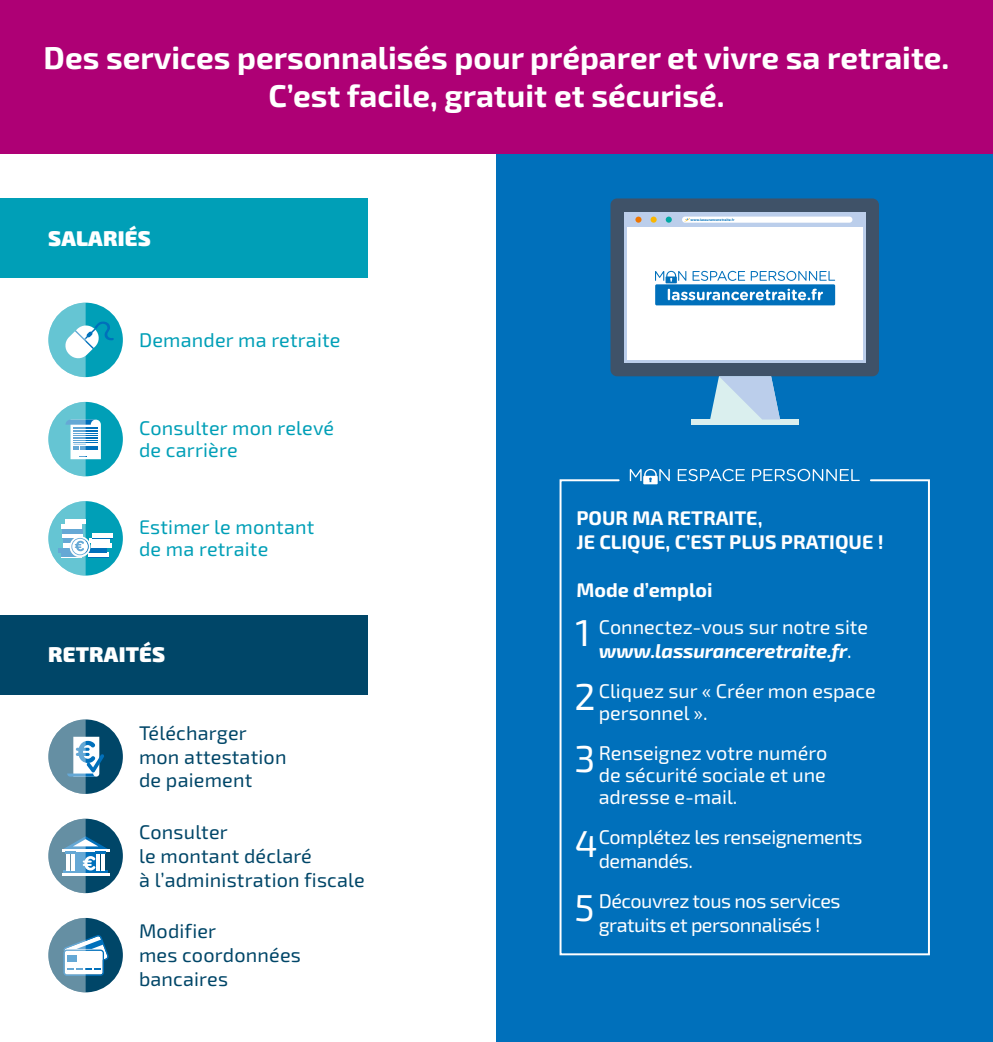
<style>
.page{position:relative;width:993px;height:1042px;background:#fff}
.page>*{position:absolute;margin:0;border:0;box-sizing:border-box;transform-origin:0 0}
.t1{font:700 31.5px "Exo 2";color:#fff}
.t2{font:900 21.35px "Exo 2";letter-spacing:.01em;color:#fff}
.TXT_Courant{font:19.78px/21.9px "Exo 2";color:#fff;text-align:center}
.t3{font:19.78px/23.8px "Exo 2";letter-spacing:.01em;color:#004668}
.TXT_Courant-2{font:19.78px/23.8px "Exo 2";letter-spacing:-.025em;color:#fff}
.t4{font:19.78px/21.9px "Exo 2";letter-spacing:.01em;color:#009fb7}
.TXT_Courant-3{font:700 19.78px/23.6px "Exo 2";color:#fff}
.t5{font:700 3.32px "Gotham Rounded";color:#0070bb}
.s1{font-size:37.45px}
.s2{font-weight:700;font-style:italic}
</style>
<div class="page">
<div style="left:496px;top:0;width:496px;height:1042px;background:#0070bb"></div>
<div style="left:691px;top:419px;width:107px;height:6px;background:#daefee"></div>
<div style="left:610px;top:198px;width:268px;height:178px;background:#3f5268;border-radius:7px"></div>
<div style="left:624px;top:212px;width:241px;height:151px;background:#bbceeb"></div>
<div style="left:627px;top:227px;width:235px;height:133px;background:#fff"></div>
<svg style="left:635px;top:217px;width:6px;height:6px"></svg>
<svg style="left:650px;top:217px;width:6px;height:6px"></svg>
<svg style="left:665px;top:217px;width:6px;height:6px"></svg>
<div style="left:681px;top:217px;width:171px;height:6px;background:#fff;border-radius:3px"></div>
<div style="left:655px;top:284px;width:179px;height:21px;background:#0070bb;border-radius:2px"></div>
<svg style="left:692px;top:271px;width:142px;height:10px"></svg>
<svg style="left:655px;top:271px;width:31px;height:12px"></svg>
<svg style="left:667px;top:289px;width:155px;height:11px"></svg>
<svg style="left:709px;top:376px;width:70px;height:43px;background:#aecde5"></svg>
<div style="left:0;top:0;width:992px;height:154px;background:#ae0075"></div>
<svg style="left:559px;top:478px;width:371px;height:478px"></svg>
<svg style="left:677px;top:469px;width:67px;height:12px"></svg>
<svg style="left:751px;top:469px;width:108px;height:12px"></svg>
<svg style="left:629px;top:469px;width:40px;height:15px"></svg>
<div style="left:0;top:198px;width:367px;height:80px;background:#009fb7"></div>
<div style="left:0;top:615px;width:367px;height:79px;background:#004668"></div>
<div style="left:48px;top:719px;width:75px;height:75px;background:#004668;border-radius:50%"></div>
<svg style="left:48px;top:719px;width:56px;height:75px"></svg>
<div style="left:48px;top:819px;width:75px;height:74px;background:#004668;border-radius:50%"></div>
<hr style="left:62px;top:873px;width:47px;height:2px;background:#fff">
<hr style="left:62px;top:849px;width:47px;height:2px;background:#fff">
<svg style="left:48px;top:819px;width:60px;height:74px"></svg>
<div style="left:48px;top:918px;width:75px;height:74px;background:#004668;border-radius:50%"></div>
<svg style="left:48px;top:918px;width:61px;height:74px"></svg>
<div style="left:48px;top:402px;width:75px;height:74px;background:#009fb7;border-radius:50%"></div>
<svg style="left:48px;top:402px;width:53px;height:74px"></svg>
<div style="left:48px;top:501px;width:75px;height:74px;background:#009fb7;border-radius:50%"></div>
<div style="left:88px;top:552px;width:21px;height:5px;background:#fff"></div>
<hr style="left:86px;top:548px;width:21px;height:4px;background:#0070bb">
<div style="left:91px;top:543px;width:21px;height:5px;background:#fff"></div>
<div style="left:89px;top:538px;width:21px;height:5px;background:#fff"></div>
<div style="left:92px;top:533px;width:21px;height:5px;background:#fff"></div>
<div style="left:70px;top:536px;width:20px;height:21px;background:#fff;border-radius:50%"></div>
<svg style="left:48px;top:501px;width:41px;height:74px"></svg>
<div style="left:48px;top:303px;width:75px;height:74px;background:#009fb7;border-radius:50%"></div>
<svg style="left:48px;top:303px;width:66px;height:74px"></svg>
<p class="t1" style="left:44px;top:39px;width:906px">Des services personnalisés pour préparer et vivre sa retraite.</p>
<p class="t1" style="left:268px;top:77px;width:457px">C’est facile, gratuit et sécurisé.</p>
<p class="t2" style="left:48px;top:225px;width:104px">SALARIÉS</p>
<p class="t4" style="left:139px;top:329px;width:203px">Demander ma retraite</p>
<p class="t4" style="left:139px;top:418px;width:197px">Consulter mon relevé de carrière</p>
<p class="t4" style="left:139px;top:517px;width:177px">Estimer le montant de ma retraite</p>
<p class="t2" style="left:48px;top:642px;width:118px">RETRAITÉS</p>
<p class="t3" style="left:139px;top:721px;width:149px">Télécharger mon attestation de paiement</p>
<p class="t3" style="left:139px;top:820px;width:227px">Consulter<br>le montant déclaré<br>à l’administration fiscale</p>
<p class="t3" style="left:139px;top:920px;width:163px">Modifier<br>mes coordonnées bancaires</p>
<p class="t5" style="left:690px;top:217px;width:45px">www.lassuranceretraite.fr</p>
<p class="TXT_Courant-3" style="left:576px;top:506px;width:308px">POUR MA RETRAITE,<br>JE CLIQUE, C’EST PLUS PRATIQUE !</p>
<p class="TXT_Courant-3" style="left:576px;top:579px;width:137px">Mode d’emploi</p>
<p class="TXT_Courant" style="left:575px;top:616px;width:294px;line-height:23.8px"><span class="s1">1</span> Connectez-vous sur notre site <span class="s2">www.lassuranceretraite.fr</span>.</p>
<p class="TXT_Courant" style="left:598px;top:680px;width:278px;text-align:left;text-indent:-24px"><span class="s1">2</span> Cliquez sur « Créer mon espace personnel ».</p>
<p class="TXT_Courant" style="left:598px;top:743px;width:230px;text-align:justify;text-indent:-24px"><span class="s1">3</span> Renseignez votre numéro de sécurité sociale et une adresse e-mail.</p>
<p class="TXT_Courant-2" style="left:598px;top:826px;width:265px;text-indent:-24px"><span class="s1">4</span>Complétez les renseignements demandés.</p>
<p class="TXT_Courant-2" style="left:574px;top:890px;width:267px;text-align:center"><span class="s1">5</span> Découvrez tous nos services gratuits et personnalisés !</p>
</div>
